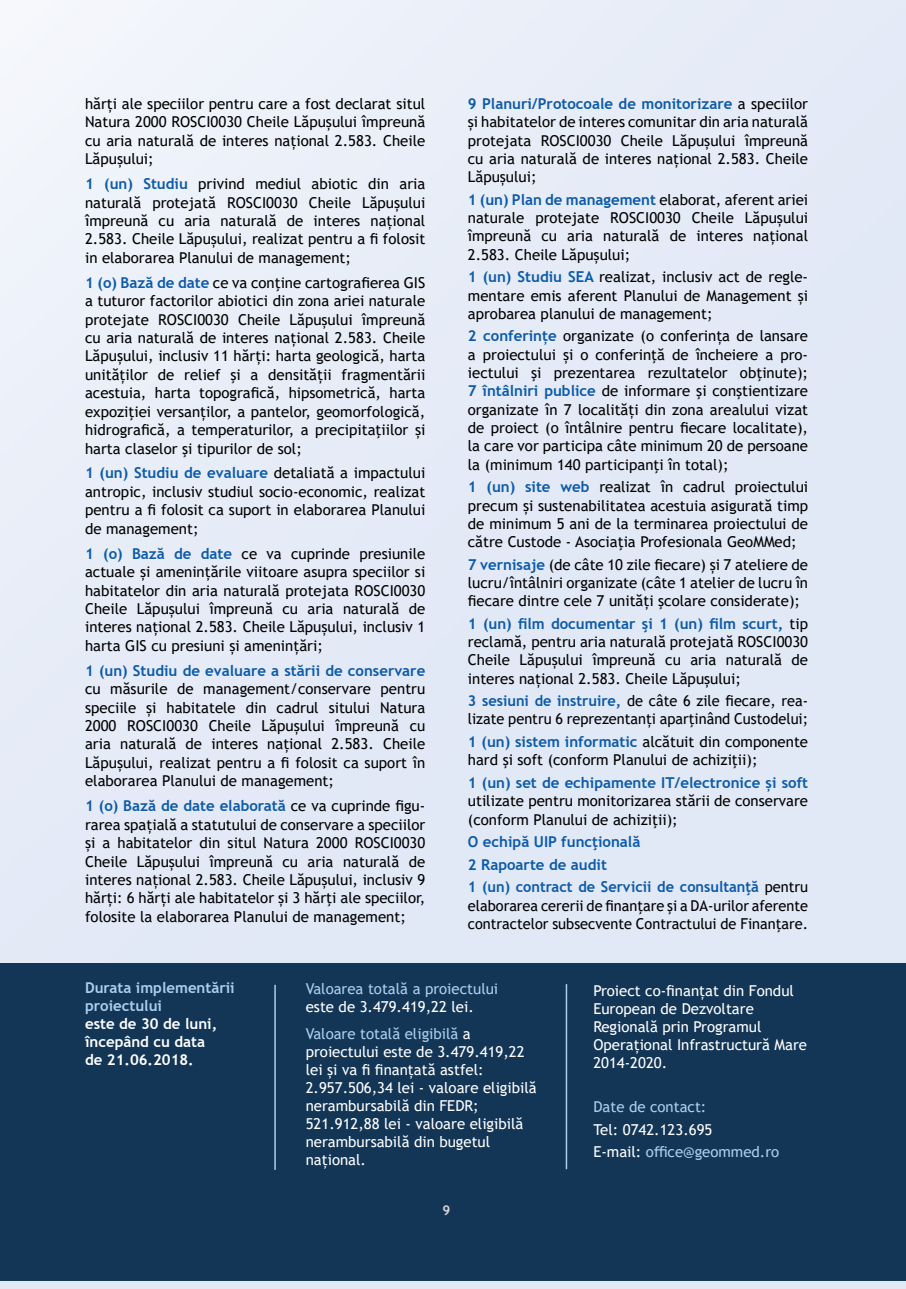
<style>
.page{position:relative;width:906px;height:1289px;background:#fff}
.page>*{position:absolute;margin:0;border:0;box-sizing:border-box;transform-origin:0 0}
.t1{font:15px/18.5px "Trebuchet MS";color:#000;text-align:justify}
.t2{font:15px/18px "Trebuchet MS";color:#fff}
.t3{font:700 15px/22.5px "Trebuchet MS";color:#0b5aaa}
.t4{font:700 15px/18px "Trebuchet MS";color:#fff}
.t5{font:15px "Trebuchet MS";color:#adceec}
.t6{font:700 15px/18px "Trebuchet MS";color:#adceec}
.t7{font:700 13.5px "Trebuchet MS";color:#d1d3d4}
.s1{font-weight:700;color:#0b5aaa}
.s2{font-weight:400;color:#000}
.s3{color:#adceec}
</style>
<div class="page">
<div style="left:0;top:0;width:906px;height:1288px;background:#e1e8f6"></div>
<div style="left:0;top:963px;width:906px;height:318px;background:#133657"></div>
<hr style="left:274px;top:984px;width:2px;height:185px;background:#adceec">
<hr style="left:566px;top:984px;width:1px;height:185px;background:#adceec">
<p class="t1" style="left:85px;top:94px;width:342px">hărți ale speciilor pentru care a fost declarat situl Natura 2000 ROSCI0030 Cheile Lăpușului împreună cu aria naturală de interes național 2.583. Cheile Lăpușului;</p>
<p class="t1" style="left:85px;top:174px;width:342px"><span class="s1">1 (un) Studiu</span> privind mediul abiotic din aria naturală protejată ROSCI0030 Cheile Lăpușului împreună cu aria naturală de interes național 2.583. Cheile Lăpușului, realizat pentru a fi folosit in elaborarea Planului de management;</p>
<p class="t1" style="left:85px;top:273px;width:342px"><span class="s1">1 (o) Bază de date</span> ce va conţine cartografierea GIS a tuturor factorilor abiotici din zona ariei naturale protejate ROSCI0030 Cheile Lăpușului împreună cu aria naturală de interes național 2.583. Cheile Lăpușului, inclusiv 11 hărți: harta geologică, harta unităților de relief şi a densității fragmentării acestuia, harta topografică, hipsometrică, harta expoziţiei versanților, a pantelor, geomorfologică, hidrografică, a temperaturilor, a precipitaţiilor și harta claselor şi tipurilor de sol;</p>
<p class="t1" style="left:85px;top:464px;width:342px"><span class="s1">1 (un) Studiu de evaluare</span> detaliată a impactului antropic, inclusiv studiul socio-economic, realizat pentru a fi folosit ca suport in elaborarea Planului de management;</p>
<p class="t1" style="left:85px;top:544px;width:342px"><span class="s1">1 (o) Bază de date</span> ce va cuprinde presiunile actuale și amenințările viitoare asupra speciilor si habitatelor din aria naturală protejata ROSCI0030<br>Cheile Lăpușului împreună cu aria naturală de interes național 2.583. Cheile Lăpușului, inclusiv 1 harta GIS cu presiuni și amenințări;</p>
<p class="t3" style="left:85px;top:659px;width:342px">1 (un) Studiu de evaluare a stării de conservare</p>
<p class="t1" style="left:85px;top:679px;width:342px">cu măsurile de management/conservare pentru speciile și habitatele din cadrul sitului Natura 2000 ROSCI0030 Cheile Lăpușului împreună cu aria naturală de interes național 2.583. Cheile Lăpușului, realizat pentru a fi folosit ca suport în elaborarea Planului de management;</p>
<p class="t1" style="left:85px;top:796px;width:342px"><span class="s1">1 (o) Bază de date elaborată</span> ce va cuprinde figu&shy;rarea spațială a statutului de conservare a speciilor și a habitatelor din situl Natura 2000 ROSCI0030<br>Cheile Lăpușului împreună cu aria naturală de interes național 2.583. Cheile Lăpușului, inclusiv 9 hărți: 6 hărți ale habitatelor și 3 hărţi ale speciilor, folosite la elaborarea Planului de management;</p>
<p class="t1" style="left:468px;top:94px;width:342px"><span class="s1">9 Planuri/Protocoale de monitorizare</span> a speciilor și habitatelor de interes comunitar din aria naturală protejata ROSCI0030 Cheile Lăpușului împreună cu aria naturală de interes național 2.583. Cheile Lăpușului;</p>
<p class="t1" style="left:468px;top:190px;width:342px"><span class="s1">1 (un) Plan de management</span> elaborat, aferent ariei naturale protejate ROSCI0030 Cheile Lăpușului împreună cu aria naturală de interes național 2.583. Cheile Lăpușului;</p>
<p class="t1" style="left:468px;top:268px;width:342px"><span class="s1">1 (un) Studiu SEA</span> realizat, inclusiv act de regle&shy;mentare emis aferent Planului de Management și aprobarea planului de management;</p>
<p class="t1" style="left:468px;top:327px;width:342px"><span class="s1">2 conferințe</span> organizate (o conferința de lansare a proiectului și o conferinţă de încheiere a pro&shy;iectului şi prezentarea rezultatelor obţinute); <span class="s1">7 întâlniri publice</span> de informare şi conştientizare organizate în 7 localități din zona arealului vizat de proiect (o întâlnire pentru fiecare localitate), la care vor participa câte minimum 20 de persoane la (minimum 140 participanţi în total);</p>
<p class="t1" style="left:468px;top:477px;width:342px"><span class="s1">1 (un) site web</span> realizat în cadrul proiectului precum și sustenabilitatea acestuia asigurată timp de minimum 5 ani de la terminarea proiectului de către Custode - Asociaţia Profesionala GeoMMed;</p>
<p class="t1" style="left:468px;top:555px;width:342px"><span class="s1">7 vernisaje</span> (de câte 10 zile fiecare) și 7 ateliere de lucru/întâlniri organizate (câte 1 atelier de lucru în fiecare dintre cele 7 unități şcolare considerate);</p>
<p class="t1" style="left:468px;top:614px;width:342px"><span class="s1">1 (un) film documentar şi 1 (un) film scurt,</span> tip reclamă, pentru aria naturală protejată ROSCI0030<br>Cheile Lăpușului împreună cu aria naturală de interes național 2.583. Cheile Lăpușului;</p>
<p class="t1" style="left:468px;top:691px;width:342px"><span class="s1">3 sesiuni de instruire,</span> de câte 6 zile fiecare, rea&shy;lizate pentru 6 reprezentanți aparţinând Custodelui;</p>
<p class="t1" style="left:468px;top:732px;width:342px"><span class="s1">1 (un) sistem informatic</span> alcătuit din componente hard şi soft (conform Planului de achiziţii);</p>
<p class="t3" style="left:468px;top:771px;width:342px">1 (un) set de echipamente IT/electronice și soft</p>
<p class="t1" style="left:468px;top:791px;width:342px">utilizate pentru monitorizarea stării de conservare (conform Planului de achiziţii);</p>
<p class="t3" style="left:468px;top:830px;width:342px">O echipă UIP funcţională<br>2 Rapoarte de audit<br>1 (un) contract de Servicii de consultanţă <span class="s2">pentru</span></p>
<p class="t1" style="left:468px;top:895px;width:342px">elaborarea cererii de finanţare şi a DA- urilor aferente contractelor subsecvente Contractului de Finanţare.</p>
<p class="t6" style="left:85px;top:979px;width:151px">Durata implementării proiectului</p>
<p class="t4" style="left:85px;top:1015px;width:134px">este de 30 de luni, începând cu data de 21.06.2018.</p>
<p class="t5" style="left:306px;top:979px;width:194px">Valoarea totală a proiectului</p>
<p class="t2" style="left:306px;top:993px;width:170px;line-height:26.5px">este de 3.479.419,22 lei.<br><span class="s3">Valoare totală eligibilă</span> a</p>
<p class="t2" style="left:306px;top:1042px;width:232px">proiectului este de 3.479.419,22 lei și va fi finanțată astfel:<br>2.957.506,34 lei - valoare eligibilă nerambursabilă din FEDR;<br>521.912,88 lei - valoare eligibilă nerambursabilă din bugetul național.</p>
<p class="t7" style="left:443px;top:1201px;width:9px">9</p>
<p class="t2" style="left:593px;top:981px;width:215px">Proiect co-finanțat din Fondul<br>European de Dezvoltare<br>Regională prin Programul<br>Operațional Infrastructură Mare<br>2014-2020.</p>
<p class="t5" style="left:593px;top:1097px;width:115px">Date de contact:</p>
<p class="t2" style="left:593px;top:1118px;width:187px;line-height:22.2px">Tel: 0742.123.695<br>E- mail: <span class="s3">office@geommed.ro</span></p>
</div>
